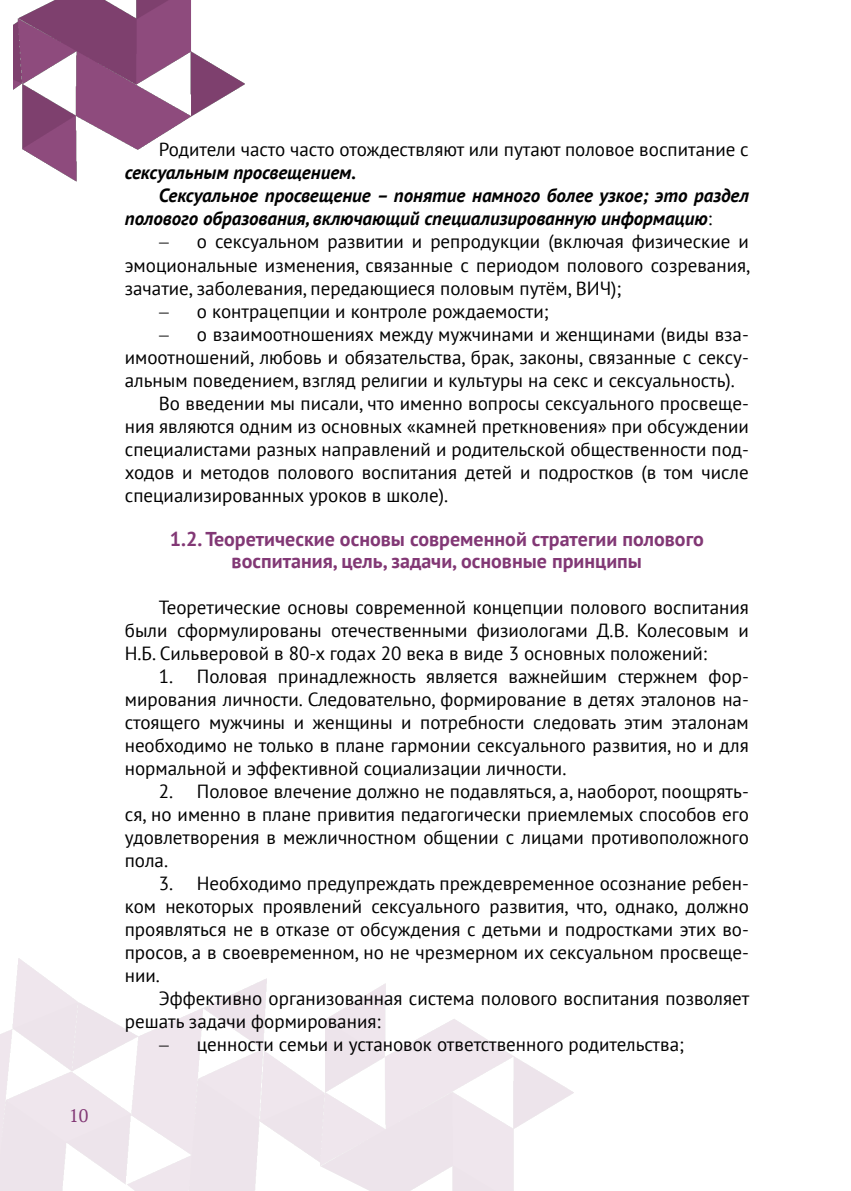
<style>
.page{position:relative;width:851px;height:1191px;background:#fff}
.page>*{position:absolute;margin:0;border:0;box-sizing:border-box;transform-origin:0 0}
.t1{font:700 20px/22px "PT Sans";color:#823875;text-align:center}
.t2{font:19px/23px "PT Sans";color:#000;text-align:justify}
.t3{font:italic 700 19px "PT Sans";color:#000}
.t4{font:18px "PT Serif";color:#823875}
.s1{font-weight:400;font-style:normal}
</style>
<div class="page">
<img style="left:0;top:958px;width:573px;height:233px">
<img style="left:14px;top:0;width:230px;height:182px">
<p class="t4" style="left:69px;top:1103px;width:21px">10</p>
<p class="t2" style="left:159px;top:138px;width:591px">Родители часто часто отождествляют или путают половое воспитание с</p>
<p class="t3" style="left:125px;top:160px;width:233px">сексуальным просвещением.</p>
<p class="t3" style="left:159px;top:183px;width:591px">Сексуальное просвещение – понятие намного более узкое; это раздел</p>
<p class="t3" style="left:125px;top:206px;width:588px">полового образования, включающий специализированную информацию<span class="s1">:</span></p>
<p class="t2" style="left:125px;top:230px;width:627px;text-indent:72px">о сексуальном развитии и репродукции (включая физические и эмоциональные изменения, связанные с периодом полового созревания, зачатие, заболевания, передающиеся половым путём, ВИЧ);</p>
<p class="t2" style="left:197px;top:299px;width:353px">о контрацепции и контроле рождаемости;</p>
<p class="t2" style="left:197px;top:322px;width:553px">о взаимоотношениях между мужчинами и женщинами (виды вза-</p>
<p class="t2" style="left:125px;top:345px;width:625px">имоотношений, любовь и обязательства, брак, законы, связанные с сексу-</p>
<p class="t2" style="left:125px;top:368px;width:611px">альным поведением, взгляд религии и культуры на секс и сексуальность).</p>
<p class="t2" style="left:159px;top:391px;width:591px">Во введении мы писали, что именно вопросы сексуального просвеще-</p>
<p class="t2" style="left:125px;top:414px;width:625px">ния являются одним из основных «камней преткновения» при обсуждении</p>
<p class="t2" style="left:125px;top:437px;width:625px">специалистами разных направлений и родительской общественности под-</p>
<p class="t2" style="left:125px;top:460px;width:625px">ходов и методов полового воспитания детей и подростков (в том числе</p>
<p class="t2" style="left:125px;top:483px;width:325px">специализированных уроков в школе).</p>
<p class="t1" style="left:170px;top:527px;width:535px">1.2. Теоретические основы современной стратегии полового воспитания, цель, задачи, основные принципы</p>
<p class="t2" style="left:125px;top:595px;width:625px;text-indent:34px">Теоретические основы современной концепции полового воспитания были сформулированы отечественными физиологами Д.В. Колесовым и Н.Б. Сильверовой в 80-х годах 20 века в виде 3 основных положений:</p>
<p class="t2" style="left:125px;top:664px;width:625px;text-indent:34px">1. Половая принадлежность является важнейшим стержнем фор&shy;мирования личности. Следовательно, формирование в детях эталонов на&shy;стоящего мужчины и женщины и потребности следовать этим эталонам необходимо не только в плане гармонии сексуального развития, но и для нормальной и эффективной социализации личности.</p>
<p class="t2" style="left:125px;top:779px;width:625px;text-indent:34px">2. Половое влечение должно не подавляться, а, наоборот, поощрять&shy;ся, но именно в плане привития педагогически приемлемых способов его удовлетворения в межличностном общении с лицами противоположного пола.</p>
<p class="t2" style="left:125px;top:871px;width:625px;text-indent:34px">3. Необходимо предупреждать преждевременное осознание ребен&shy;ком некоторых проявлений сексуального развития, что, однако, должно проявляться не в отказе от обсуждения с детьми и подростками этих во&shy;просов, а в своевременном, но не чрезмерном их сексуальном просвеще&shy;нии.</p>
<p class="t2" style="left:125px;top:986px;width:626px;text-indent:34px">Эффективно организованная система полового воспитания позволяет решать задачи формирования:</p>
<p class="t2" style="left:197px;top:1032px;width:488px">ценности семьи и установок ответственного родительства;</p>
</div>
